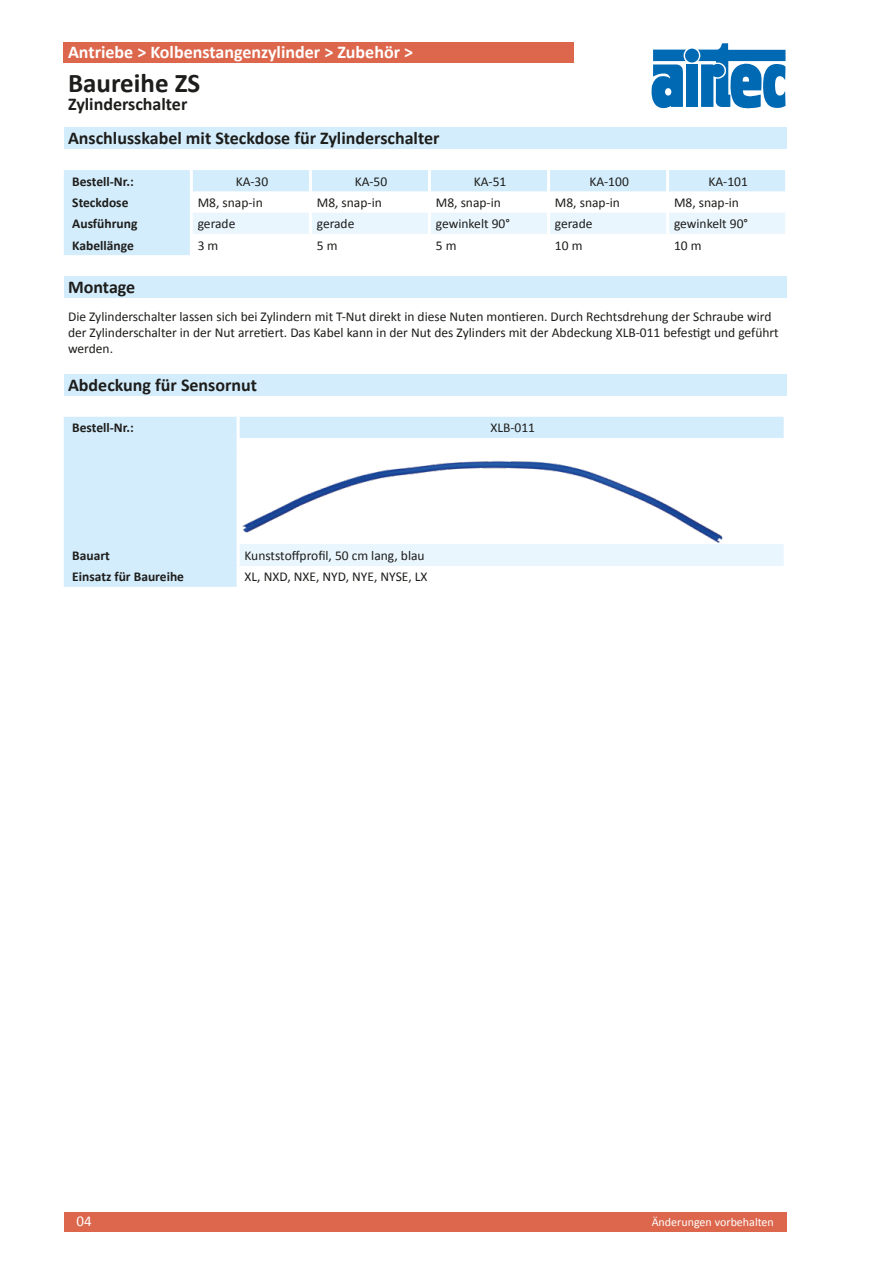
<style>
.page{position:relative;width:893px;height:1263px;background:#fff}
.page>*{position:absolute;margin:0;border:0;box-sizing:border-box;transform-origin:0 0}
.t1{font:700 27px "Calibri";color:#1d1d1b}
.t2{font:700 18px "Calibri";color:#1d1d1b}
.t3{font:700 18px "Calibri";color:#fff}
.t4{font:15px "Calibri";color:#fff}
.t5{font:13.5px/16.2px "Calibri";color:#1d1d1b}
.t6{font:700 13.5px "Calibri";color:#1d1d1b}
.t7{font:12px "Calibri";color:#fff}
</style>
<div class="page">
<div style="left:685px;top:49px;width:14px;height:14px;background:#0069b4;border-radius:50%"></div>
<div style="left:686px;top:64px;width:12px;height:43px;background:#0069b4"></div>
<svg style="left:651px;top:50px;width:35px;height:59px"></svg>
<svg style="left:698px;top:43px;width:87px;height:66px"></svg>
<div style="left:64px;top:1212px;width:723px;height:19px;background:#dc674c"></div>
<div style="left:64px;top:43px;width:510px;height:20px;background:#dc674c"></div>
<div style="left:64px;top:276px;width:723px;height:22px;background:#d4edfc"></div>
<div style="left:64px;top:374px;width:723px;height:21px;background:#d4edfc"></div>
<svg style="left:64px;top:417px;width:720px;height:170px;fill:#d4edfc"></svg>
<div style="left:238px;top:544px;width:547px;height:22px;background:#eaf6fe"></div>
<svg style="left:237px;top:438px;width:3px;height:13px"></svg>
<hr style="left:237px;top:451px;width:3px;height:93px;background:#fff">
<hr style="left:237px;top:544px;width:3px;height:22px;background:#fff">
<hr style="left:784px;top:544px;width:3px;height:22px;background:#fff">
<hr style="left:237px;top:566px;width:3px;height:21px;background:#fff">
<hr style="left:237px;top:417px;width:3px;height:21px;background:#fff">
<img style="left:240px;top:451px;width:488px;height:93px">
<div style="left:64px;top:128px;width:723px;height:21px;background:#d4edfc"></div>
<svg style="left:64px;top:170px;width:721px;height:85px"></svg>
<div style="left:193px;top:213px;width:592px;height:21px;background:#eaf6fe"></div>
<hr style="left:190px;top:191px;width:3px;height:22px;background:#fff">
<hr style="left:309px;top:191px;width:3px;height:22px;background:#fff">
<hr style="left:428px;top:191px;width:3px;height:22px;background:#fff">
<hr style="left:547px;top:191px;width:3px;height:22px;background:#fff">
<hr style="left:666px;top:191px;width:3px;height:22px;background:#fff">
<hr style="left:190px;top:213px;width:3px;height:21px;background:#fff">
<hr style="left:309px;top:213px;width:3px;height:21px;background:#fff">
<hr style="left:428px;top:213px;width:3px;height:21px;background:#fff">
<hr style="left:547px;top:213px;width:3px;height:21px;background:#fff">
<hr style="left:666px;top:213px;width:3px;height:21px;background:#fff">
<hr style="left:190px;top:234px;width:3px;height:21px;background:#fff">
<hr style="left:309px;top:234px;width:3px;height:21px;background:#fff">
<hr style="left:428px;top:234px;width:3px;height:21px;background:#fff">
<hr style="left:547px;top:234px;width:3px;height:21px;background:#fff">
<hr style="left:666px;top:234px;width:3px;height:21px;background:#fff">
<hr style="left:309px;top:170px;width:3px;height:21px;background:#fff">
<hr style="left:428px;top:170px;width:3px;height:21px;background:#fff">
<hr style="left:547px;top:170px;width:3px;height:21px;background:#fff">
<hr style="left:666px;top:170px;width:3px;height:21px;background:#fff">
<hr style="left:190px;top:170px;width:3px;height:21px;background:#fff">
<h2 class="t3" style="left:68px;top:41px;width:347px">Antriebe &gt; Kolbenstangenzylinder &gt; Zubehör &gt;</h2>
<h1 class="t1" style="left:68px;top:66px;width:134px">Baureihe ZS</h1>
<h2 class="t2" style="left:68px;top:93px;width:121px">Zylinderschalter</h2>
<h2 class="t2" style="left:68px;top:127px;width:373px">Anschlusskabel mit Steckdose für Zylinderschalter</h2>
<p class="t6" style="left:72px;top:173px;width:63px">Bestell-Nr.:</p>
<p class="t5" style="left:236px;top:173px;width:34px">KA-30</p>
<p class="t5" style="left:355px;top:173px;width:34px">KA-50</p>
<p class="t5" style="left:474px;top:173px;width:34px">KA-51</p>
<p class="t5" style="left:589px;top:173px;width:41px">KA-100</p>
<p class="t5" style="left:708px;top:173px;width:41px">KA-101</p>
<p class="t6" style="left:72px;top:194px;width:58px">Steckdose</p>
<p class="t5" style="left:198px;top:194px;width:67px">M8, snap-in</p>
<p class="t5" style="left:317px;top:194px;width:67px">M8, snap-in</p>
<p class="t5" style="left:436px;top:194px;width:67px">M8, snap-in</p>
<p class="t5" style="left:555px;top:194px;width:67px">M8, snap-in</p>
<p class="t5" style="left:674px;top:194px;width:67px">M8, snap-in</p>
<p class="t6" style="left:72px;top:215px;width:67px">Ausführung</p>
<p class="t5" style="left:198px;top:216px;width:39px">gerade</p>
<p class="t5" style="left:317px;top:216px;width:39px">gerade</p>
<p class="t5" style="left:436px;top:216px;width:76px">gewinkelt 90°</p>
<p class="t5" style="left:555px;top:216px;width:39px">gerade</p>
<p class="t5" style="left:674px;top:216px;width:76px">gewinkelt 90°</p>
<p class="t6" style="left:72px;top:236px;width:63px">Kabellänge</p>
<p class="t5" style="left:198px;top:237px;width:22px">3 m</p>
<p class="t5" style="left:317px;top:237px;width:22px">5 m</p>
<p class="t5" style="left:436px;top:237px;width:22px">5 m</p>
<p class="t5" style="left:555px;top:237px;width:29px">10 m</p>
<p class="t5" style="left:674px;top:237px;width:29px">10 m</p>
<h2 class="t2" style="left:68px;top:275px;width:69px">Montage</h2>
<p class="t5" style="left:68px;top:308px;width:712px">Die Zylinderschalter lassen sich bei Zylindern mit T-Nut direkt in diese Nuten montieren. Durch Rechtsdrehung der Schraube wird der Zylinderschalter in der Nut arretiert. Das Kabel kann in der Nut des Zylinders mit der Abdeckung XLB-011 befestigt und geführt werden.</p>
<h2 class="t2" style="left:68px;top:373px;width:191px">Abdeckung für Sensornut</h2>
<p class="t6" style="left:72px;top:419px;width:63px">Bestell-Nr.:</p>
<p class="t5" style="left:490px;top:420px;width:46px">XLB-011</p>
<p class="t6" style="left:72px;top:547px;width:39px">Bauart</p>
<p class="t5" style="left:244px;top:547px;width:182px">Kunststoffprofil, 50 cm lang, blau</p>
<p class="t6" style="left:72px;top:568px;width:113px">Einsatz für Baureihe</p>
<p class="t5" style="left:244px;top:569px;width:185px">XL, NXD, NXE, NYD, NYE, NYSE, LX</p>
<p class="t4" style="left:77px;top:1212px;width:17px">04</p>
<p class="t7" style="left:652px;top:1214px;width:124px">Änderungen vorbehalten</p>
</div>
